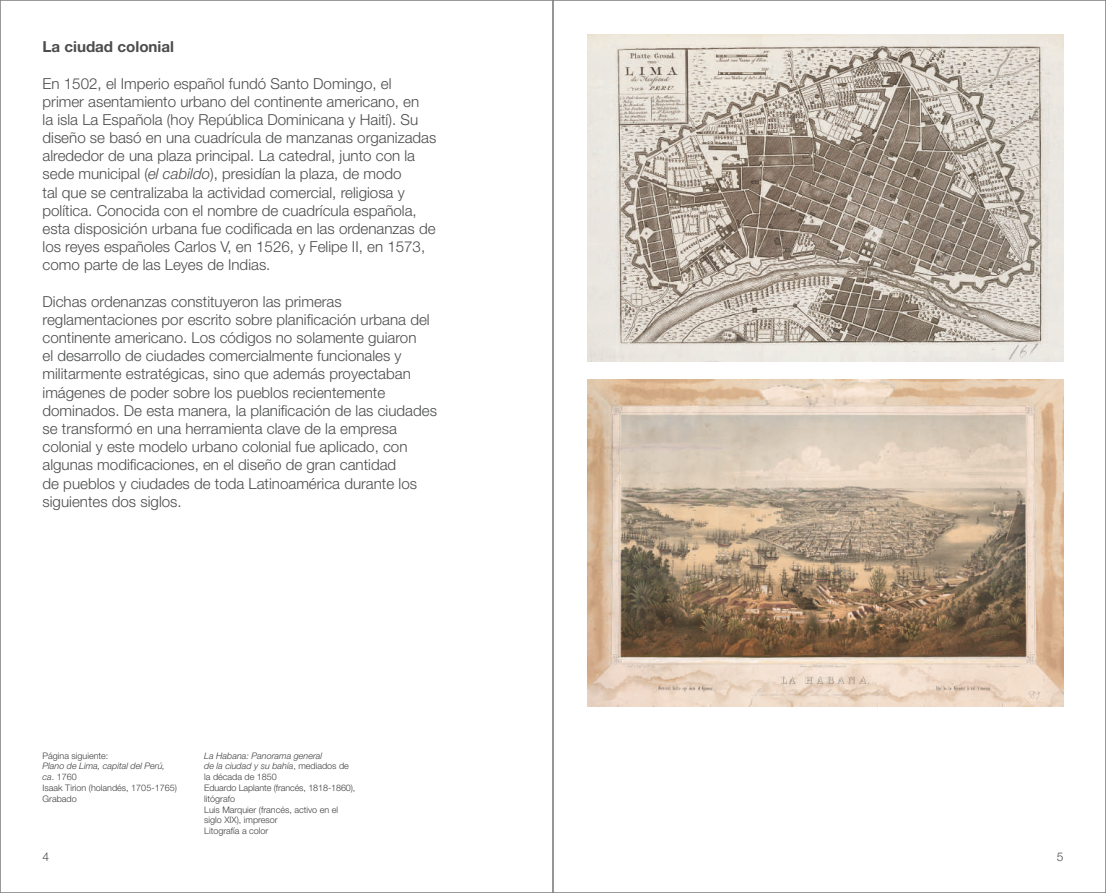
<style>
.page{position:relative;width:1106px;height:893px;background:#fff}
.page>*{position:absolute;margin:0;border:0;box-sizing:border-box;transform-origin:0 0}
.t1{font:300 15.15px/18.1px "Helvetica Neue LT Std";color:#4b4c4d}
.t2{font:700 15.15px "Helvetica Neue LT Std";color:#4b4c4d}
.t3{font:300 12px "Helvetica Neue LT Std";color:#4b4c4d}
.t4{font:300 9px/10.8px "Helvetica Neue LT Std";color:#3e3e3f}
.s1{font-style:italic}
</style>
<div class="page">
<img style="left:587px;top:379px;width:476px;height:328px">
<img style="left:587px;top:34px;width:476px;height:327px">
<p class="t2" style="left:43px;top:37px;width:133px">La ciudad colonial</p>
<p class="t1" style="left:43px;top:74px;width:395px">En 1502, el Imperio español fundó Santo Domingo, el primer asentamiento urbano del continente americano, en<br>la isla La Española (hoy República Dominicana y Haití). Su diseño se basó en una cuadrícula de manzanas organizadas alrededor de una plaza principal. La catedral, junto con la sede municipal (<span class="s1">el cabildo</span>), presidían la plaza, de modo<br>tal que se centralizaba la actividad comercial, religiosa y política. Conocida con el nombre de cuadrícula española, esta disposición urbana fue codificada en las ordenanzas de los reyes españoles Carlos V, en 1526, y Felipe II, en 1573, como parte de las Leyes de Indias.</p>
<p class="t1" style="left:43px;top:292px;width:396px">Dichas ordenanzas constituyeron las primeras reglamentaciones por escrito sobre planificación urbana del continente americano. Los códigos no solamente guiaron<br>el desarrollo de ciudades comercialmente funcionales y militarmente estratégicas, sino que además proyectaban imágenes de poder sobre los pueblos recientemente dominados. De esta manera, la planificación de las ciudades se transformó en una herramienta clave de la empresa colonial y este modelo urbano colonial fue aplicado, con algunas modificaciones, en el diseño de gran cantidad<br>de pueblos y ciudades de toda Latinoamérica durante los siguientes dos siglos.</p>
<p class="t4" style="left:43px;top:750px;width:67px">Página siguiente:</p>
<p class="t4" style="left:43px;top:761px;width:136px"><span class="s1">Plano de Lima, capital del Perú, ca</span>. 1760<br>Isaak Tirion (holandés, 1705-1765)<br>Grabado</p>
<p class="t4" style="left:204px;top:750px;width:153px"><span class="s1">La Habana: Panorama general<br>de la ciudad y su bahía</span>, mediados de la década de 1850<br>Eduardo Laplante (francés, 1818-1860), litógrafo<br>Luis Marquier (francés, activo en el siglo XIX), impresor<br>Litografía a color</p>
<p class="t3" style="left:43px;top:849px;width:8px">4</p>
<p class="t3" style="left:1056px;top:849px;width:8px">5</p>
</div>
